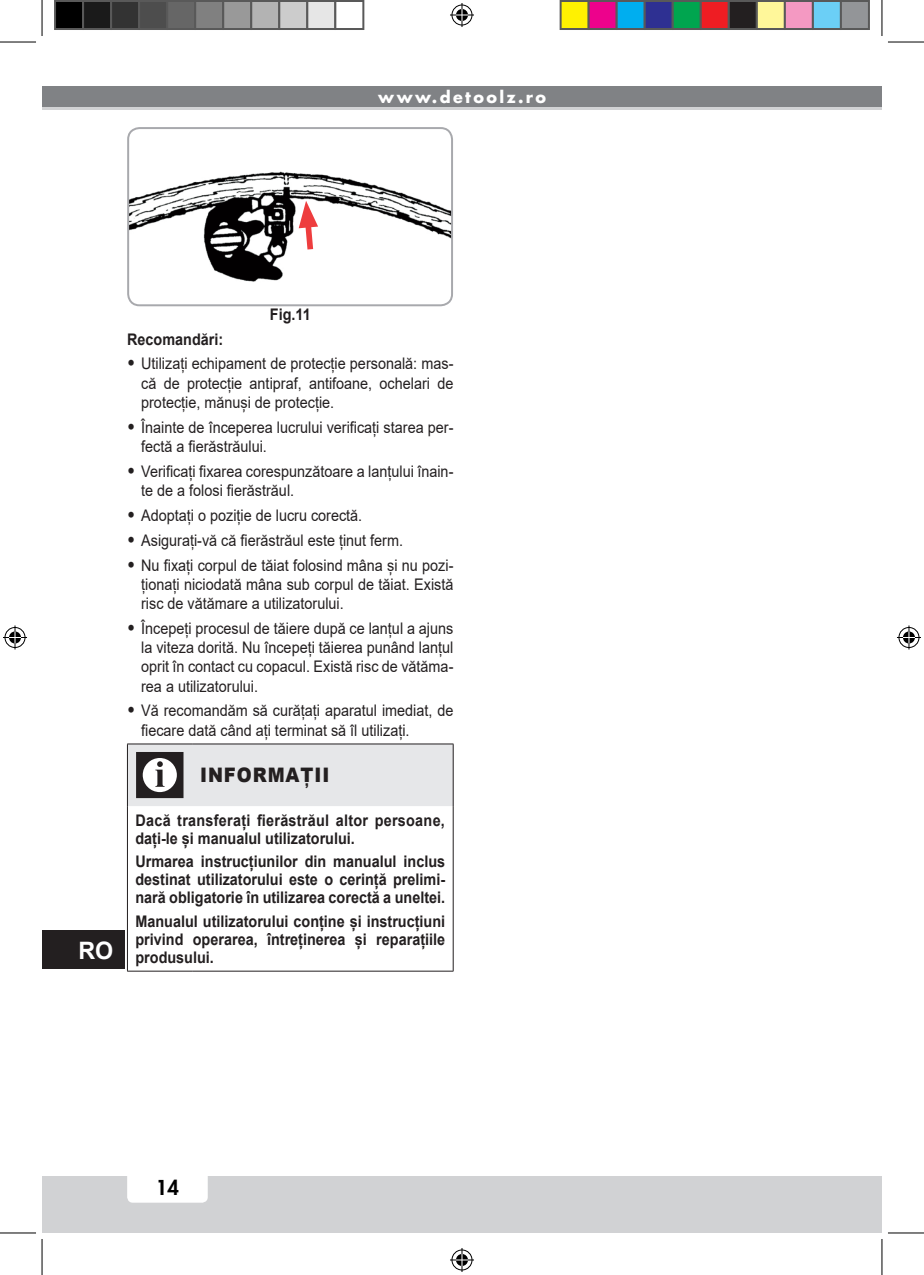
<style>
.page{position:relative;width:924px;height:1275px;background:#fff}
.page>*{position:absolute;margin:0;border:0;box-sizing:border-box;transform-origin:0 0}
.t1{font:700 24px "Arial";color:#fff}
.Attenzione_titolo{font:900 20px "Arial";letter-spacing:.05em;color:#231f20;scale:.9 1}
.t2{font:800 20px "Futura";color:#000}
.t3{font:16px/19.2px "Arial";color:#231f20;text-align:justify;scale:.9 1}
.Testo_normale{font:700 16px/18px "Arial";color:#231f20;text-align:justify;scale:.9 1}
.Avvertimento{font:700 16px/18px "Arial";letter-spacing:.02em;color:#231f20;scale:.9 1}
.t4{font:700 16px "Futura";letter-spacing:.15em;color:#fff}
.s1{font-weight:900;font-size:18px}
</style>
<div class="page">
<div style="left:42px;top:1176px;width:839px;height:57px;background:#d1d2d4"></div>
<div style="left:127px;top:1162px;width:81px;height:40px;background:#fff;border-radius:6px"></div>
<div style="left:42px;top:86px;width:839px;height:24px;background:#808285"></div>
<hr style="left:42px;top:107px;width:839px;height:3px;background:#d1d2d4">
<div style="left:42px;top:930px;width:82px;height:39px;background:#231f20"></div>
<hr style="left:452px;top:806px;width:1px;height:165px;background:#231f20">
<hr style="left:127px;top:743px;width:65px;height:1px;background:#231f20">
<hr style="left:192px;top:743px;width:261px;height:1px;background:#231f20">
<hr style="left:127px;top:806px;width:1px;height:165px;background:#231f20">
<hr style="left:127px;top:970px;width:65px;height:1px;background:#231f20">
<hr style="left:192px;top:970px;width:261px;height:1px;background:#231f20">
<svg style="left:127px;top:744px;width:326px;height:62px;background:#d7d7d9"></svg>
<img style="left:130px;top:171px;width:322px;height:132px">
<div style="left:127px;top:127px;width:326px;height:179px;border:2px solid #a8a9ad;border-radius:11px"></div>
<svg style="left:298px;top:201px;width:20px;height:54px"></svg>
<hr style="left:0;top:42px;width:36px;height:1px;background:#000">
<hr style="left:887px;top:42px;width:36px;height:1px;background:#000">
<hr style="left:0;top:1232px;width:36px;height:1px;background:#000">
<hr style="left:887px;top:1232px;width:36px;height:1px;background:#000">
<hr style="left:42px;top:0;width:1px;height:36px;background:#000">
<hr style="left:42px;top:1239px;width:1px;height:36px;background:#000">
<hr style="left:881px;top:0;width:1px;height:36px;background:#000">
<hr style="left:881px;top:1239px;width:1px;height:36px;background:#000">
<svg style="left:450px;top:3px;width:24px;height:24px"></svg>
<svg style="left:450px;top:1248px;width:24px;height:24px"></svg>
<svg style="left:3px;top:625px;width:24px;height:24px"></svg>
<svg style="left:897px;top:625px;width:23px;height:24px"></svg>
<div style="left:55px;top:1px;width:28px;height:28px;background:#000"></div>
<div style="left:54px;top:0;width:30px;height:30px;border:2px solid #595959"></div>
<div style="left:83px;top:1px;width:28px;height:28px;background:#1a1a1a"></div>
<div style="left:82px;top:0;width:30px;height:30px;border:2px solid #595959"></div>
<div style="left:111px;top:1px;width:28px;height:28px;background:#333"></div>
<div style="left:110px;top:0;width:30px;height:30px;border:2px solid #595959"></div>
<div style="left:139px;top:1px;width:28px;height:28px;background:#4d4d4d"></div>
<div style="left:138px;top:0;width:30px;height:30px;border:2px solid #595959"></div>
<div style="left:167px;top:1px;width:28px;height:28px;background:#666"></div>
<div style="left:166px;top:0;width:30px;height:30px;border:2px solid #595959"></div>
<div style="left:195px;top:1px;width:28px;height:28px;background:#808080"></div>
<div style="left:194px;top:0;width:30px;height:30px;border:2px solid #595959"></div>
<div style="left:223px;top:1px;width:28px;height:28px;background:#999"></div>
<div style="left:222px;top:0;width:30px;height:30px;border:2px solid #595959"></div>
<div style="left:251px;top:1px;width:28px;height:28px;background:#b3b3b3"></div>
<div style="left:250px;top:0;width:30px;height:30px;border:2px solid #595959"></div>
<div style="left:279px;top:1px;width:28px;height:28px;background:#ccc"></div>
<div style="left:278px;top:0;width:30px;height:30px;border:2px solid #595959"></div>
<div style="left:307px;top:1px;width:28px;height:28px;background:#e6e6e6"></div>
<div style="left:306px;top:0;width:30px;height:30px;border:2px solid #595959"></div>
<div style="left:334px;top:0;width:30px;height:30px;border:2px solid #595959"></div>
<div style="left:560px;top:1px;width:28px;height:28px;background:#fff101"></div>
<div style="left:559px;top:0;width:30px;height:30px;border:2px solid #595959"></div>
<div style="left:588px;top:1px;width:28px;height:28px;background:#ed028c"></div>
<div style="left:587px;top:0;width:30px;height:30px;border:2px solid #595959"></div>
<div style="left:616px;top:1px;width:28px;height:28px;background:#00aeef"></div>
<div style="left:615px;top:0;width:30px;height:30px;border:2px solid #595959"></div>
<div style="left:644px;top:1px;width:28px;height:28px;background:#2e3092"></div>
<div style="left:643px;top:0;width:30px;height:30px;border:2px solid #595959"></div>
<div style="left:672px;top:1px;width:28px;height:28px;background:#00a54f"></div>
<div style="left:671px;top:0;width:30px;height:30px;border:2px solid #595959"></div>
<div style="left:700px;top:1px;width:28px;height:28px;background:#ee1d23"></div>
<div style="left:699px;top:0;width:30px;height:30px;border:2px solid #595959"></div>
<div style="left:728px;top:1px;width:28px;height:28px;background:#231f20"></div>
<div style="left:727px;top:0;width:30px;height:30px;border:2px solid #595959"></div>
<div style="left:756px;top:1px;width:28px;height:28px;background:#fff79a"></div>
<div style="left:755px;top:0;width:30px;height:30px;border:2px solid #595959"></div>
<div style="left:784px;top:1px;width:28px;height:28px;background:#f499c2"></div>
<div style="left:783px;top:0;width:30px;height:30px;border:2px solid #595959"></div>
<div style="left:812px;top:1px;width:28px;height:28px;background:#6bcff6"></div>
<div style="left:811px;top:0;width:30px;height:30px;border:2px solid #595959"></div>
<div style="left:840px;top:1px;width:28px;height:28px;background:#939598"></div>
<div style="left:839px;top:0;width:30px;height:30px;border:2px solid #595959"></div>
<p class="t4" style="left:378px;top:86px;width:169px">www.detoolz.ro</p>
<h1 class="t1" style="left:78px;top:933px;width:36px">RO</h1>
<p class="Testo_normale" style="left:270px;top:305px;width:47px">Fig.11</p>
<p class="Testo_normale" style="left:127px;top:330px;width:108px">Recomandări:</p>
<p class="t3" style="left:141px;top:354px;width:348px;text-indent:-14px"><span class="s1">•</span> Utilizați echipament de protecție personală: mas&shy;că de protecție antipraf, antifoane, ochelari de protecție, mănuși de protecție.</p>
<p class="t3" style="left:141px;top:417px;width:348px;text-indent:-14px"><span class="s1">•</span> Înainte de începerea lucrului verificați starea per&shy;fectă a fierăstrăului.</p>
<p class="t3" style="left:141px;top:461px;width:348px;text-indent:-14px"><span class="s1">•</span> Verificați fixarea corespunzătoare a lanțului înain&shy;te de a folosi fierăstrăul.</p>
<p class="t3" style="left:127px;top:505px;width:263px"><span class="s1">•</span> Adoptați o poziție de lucru corectă.</p>
<p class="t3" style="left:127px;top:530px;width:308px"><span class="s1">•</span> Asigurați-vă că fierăstrăul este ținut ferm.</p>
<p class="t3" style="left:141px;top:555px;width:348px;text-indent:-14px"><span class="s1">•</span> Nu fixați corpul de tăiat folosind mâna și nu pozi&shy;ționați niciodată mâna sub corpul de tăiat. Există risc de vătămare a utilizatorului.</p>
<p class="t3" style="left:141px;top:618px;width:348px;text-indent:-14px"><span class="s1">•</span> Începeți procesul de tăiere după ce lanțul a ajuns la viteza dorită. Nu începeți tăierea punând lanțul oprit în contact cu copacul. Există risc de vătăma&shy;rea a utilizatorului.</p>
<p class="t3" style="left:141px;top:701px;width:348px;text-indent:-14px"><span class="s1">•</span> Vă recomandăm să curățați aparatul imediat, de fiecare dată când ați terminat să îl utilizați.</p>
<p class="Attenzione_titolo" style="left:200px;top:760px;width:145px">INFORMAȚII</p>
<p class="Avvertimento" style="left:135px;top:811px;width:345px">Dacă transferați fierăstrăul altor persoane, dați-le și manualul utilizatorului.</p>
<p class="Testo_normale" style="left:135px;top:853px;width:345px">Urmarea instrucțiunilor din manualul inclus destinat utilizatorului este o cerință prelimi&shy;nară obligatorie în utilizarea corectă a uneltei.</p>
<p class="Testo_normale" style="left:135px;top:912px;width:345px">Manualul utilizatorului conține și instrucțiuni privind operarea, întreținerea și reparațiile produsului.</p>
<p class="t2" style="left:156px;top:1174px;width:25px">14</p>
</div>
